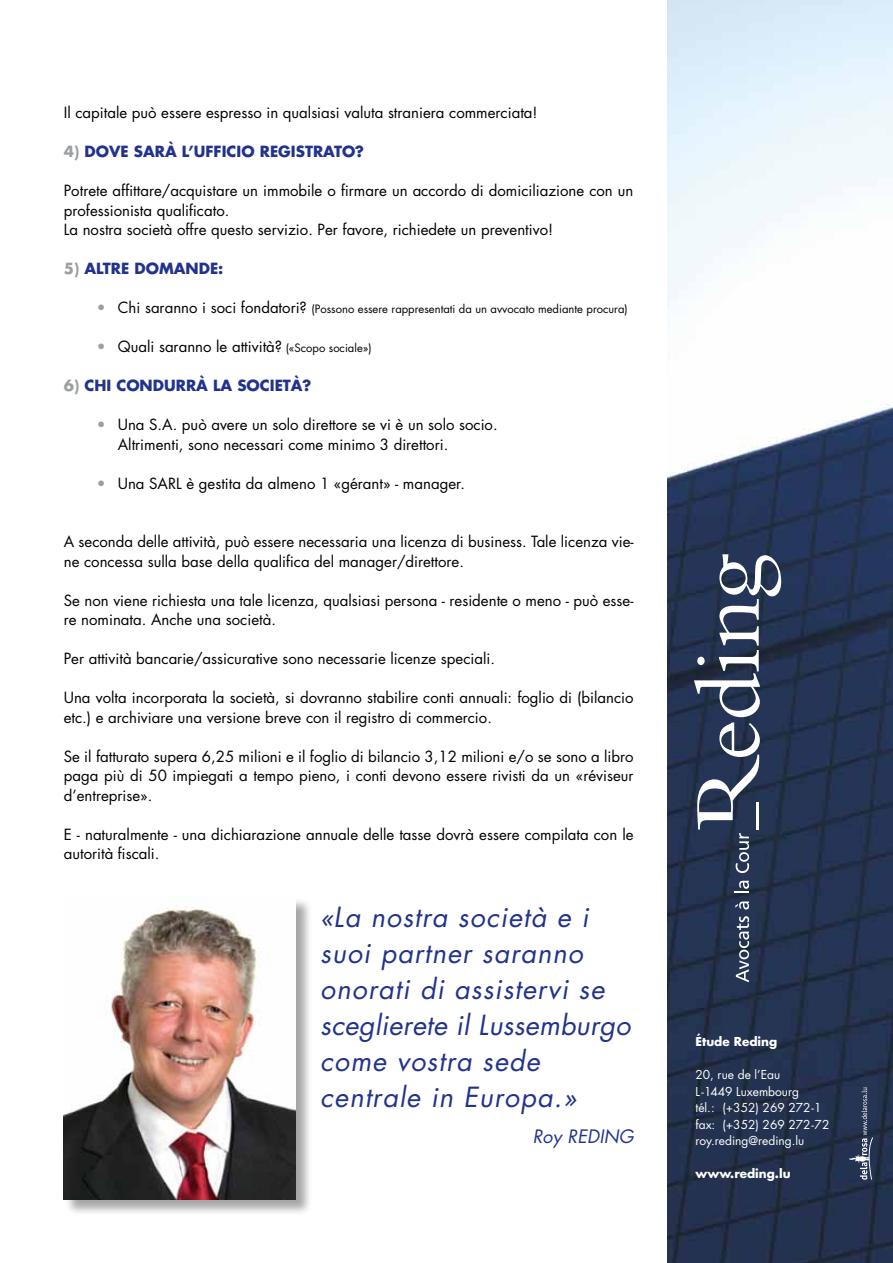
<style>
.page{position:relative;width:893px;height:1263px;background:#fff}
.page>*{position:absolute;margin:0;border:0;box-sizing:border-box;transform-origin:0 0}
.t1{font:italic 27px/36px "Futura";letter-spacing:.04em;color:#22338b}
.t2{font:italic 18px "Futura";letter-spacing:.005em;color:#22338b}
.t3{font:15px/19.5px "Futura";color:#000}
.t4{font:700 15px "Futura";color:#22338b}
.t5{font:12px/16.5px "Futura";color:#fff}
.t6{font:700 12px "Futura";color:#fff}
.t7{font:11.25px "Futura";color:#000}
.s1{color:#9c9fa1}
.s2{font-size:15px;color:#9c9fa1}
.s3{font-size:15px}
.s4{font-size:11.25px}
</style>
<div class="page">
<img style="left:668px;top:0;width:225px;height:1263px">
<svg style="left:736px;top:916px;width:13px;height:66px"></svg>
<svg style="left:735px;top:901px;width:14px;height:8px"></svg>
<svg style="left:735px;top:881px;width:14px;height:12px"></svg>
<svg style="left:694px;top:554px;width:87px;height:319px"></svg>
<hr style="left:756px;top:802px;width:2px;height:27px;background:#fff">
<svg style="left:849px;top:1087px;width:24px;height:93px"></svg>
<div style="left:64px;top:897px;width:248px;height:319px;background:#000;opacity:.35"></div>
<img style="left:64px;top:897px;width:232px;height:302px">
<p class="t3" style="left:64px;top:103px;width:475px">Il capitale può essere espresso in qualsiasi valuta straniera commerciata!</p>
<p class="t4" style="left:64px;top:141px;width:82px"><span class="s1">4)</span> DOVE SARÀ</p>
<p class="t4" style="left:182px;top:141px;width:49px">L’UFFICIO</p>
<p class="t4" style="left:260px;top:141px;width:11px">REGISTRATO</p>
<p class="t4" style="left:355px;top:141px;width:10px">?</p>
<p class="t3" style="left:64px;top:181px;width:571px">Potrete affittare/acquistare un immobile o firmare un accordo di domiciliazione con un professionista qualificato.<br>La nostra società offre questo servizio. Per favore, richiedete un preventivo!</p>
<p class="t4" style="left:64px;top:258px;width:42px"><span class="s1">5)</span> ALTRE</p>
<p class="t4" style="left:134px;top:258px;width:13px">DOMANDE</p>
<p class="t4" style="left:218px;top:258px;width:7px">:</p>
<p class="t7" style="left:97px;top:301px;width:532px"><span class="s2">•</span> <span class="s3">Chi saranno i soci fondatori?</span> (Possono essere rappresentati da un avvocato mediante procura)</p>
<p class="t3" style="left:97px;top:337px;width:276px"><span class="s1">•</span> Quali saranno le attività? <span class="s4">(«Scopo sociale»)</span></p>
<p class="t4" style="left:64px;top:375px;width:66px"><span class="s1">6)</span> CHI CONDURRÀ</p>
<p class="t4" style="left:213px;top:375px;width:35px">LA SOCIETÀ</p>
<p class="t4" style="left:303px;top:375px;width:10px">?</p>
<p class="t3" style="left:118px;top:415px;width:381px;text-indent:-21px"><span class="s1">•</span> Una S.A. può avere un solo direttore se vi è un solo socio.<br>Altrimenti, sono necessari come minimo 3 direttori.</p>
<p class="t3" style="left:97px;top:473px;width:370px"><span class="s1">•</span> Una SARL è gestita da almeno 1 «gérant» - manager.</p>
<p class="t3" style="left:64px;top:532px;width:571px">A seconda delle attività, può essere necessaria una licenza di business. Tale licenza vie&shy;ne concessa sulla base della qualifica del manager/direttore.</p>
<p class="t3" style="left:64px;top:590px;width:571px">Se non viene richiesta una tale licenza, qualsiasi persona - residente o meno - può esse&shy;re nominata. Anche una società.</p>
<p class="t3" style="left:64px;top:649px;width:433px">Per attività bancarie/assicurative sono necessarie licenze speciali.</p>
<p class="t3" style="left:64px;top:688px;width:571px">Una volta incorporata la società, si dovranno stabilire conti annuali: foglio di (bilancio etc.) e archiviare una versione breve con il registro di commercio.</p>
<p class="t3" style="left:64px;top:746px;width:571px;text-align:justify">Se il fatturato supera 6,25 milioni e il foglio di bilancio 3,12 milioni e/o se sono a libro paga più di 50 impiegati a tempo pieno, i conti devono essere rivisti da un «réviseur d’entreprise».</p>
<p class="t3" style="left:64px;top:824px;width:571px">E - naturalmente - una dichiarazione annuale delle tasse dovrà essere compilata con le autorità fiscali.</p>
<h1 class="t1" style="left:320px;top:898px;width:312px">«La nostra società e i suoi partner saranno onorati di assistervi se sceglierete il Lussemburgo come vostra sede centrale in Europa.»</h1>
<p class="t2" style="left:533px;top:1124px;width:102px">Roy REDING</p>
<p class="t6" style="left:695px;top:1033px;width:83px">ÉTUDE REDING</p>
<p class="t5" style="left:695px;top:1066px;width:135px">20, rue de l’Eau<br>L-1449 Luxembourg<br>tél.: (+352) 269 272-1 fax: (+352) 269 272-72 roy.reding@reding.lu</p>
<p class="t6" style="left:695px;top:1165px;width:97px">WWW.REDING.LU</p>
</div>
